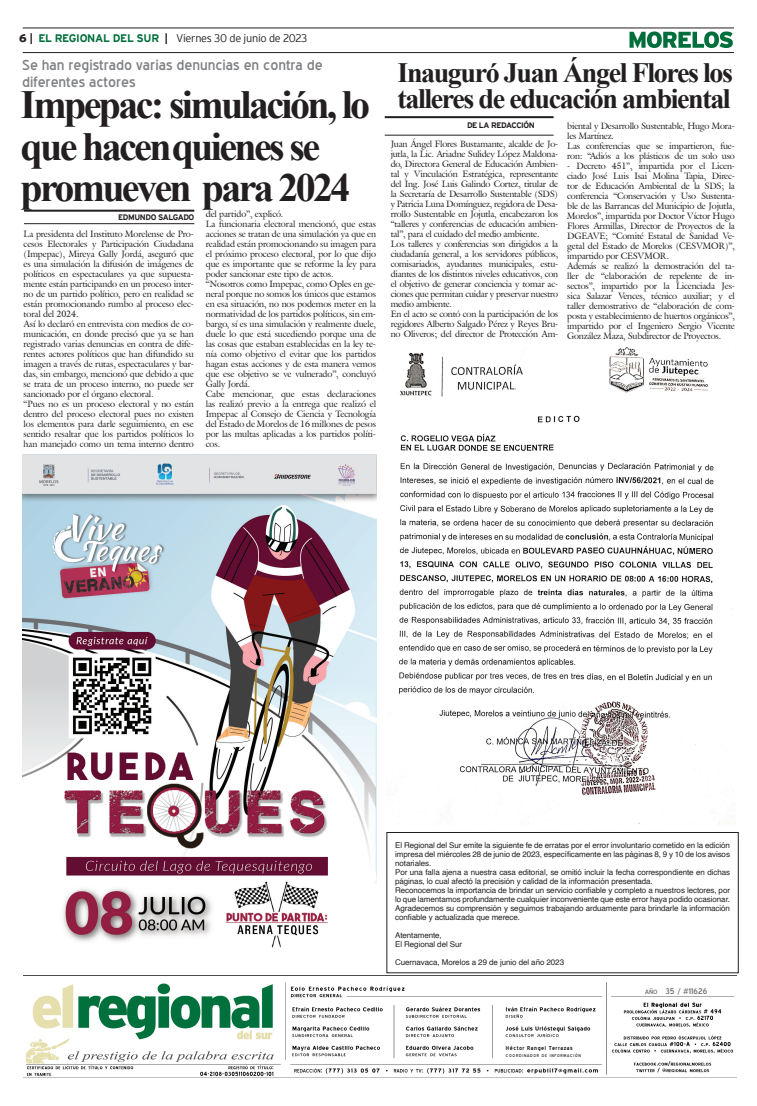
<style>
.page{position:relative;width:757px;height:1106px;background:#fff}
.page>*{position:absolute;margin:0;border:0;box-sizing:border-box;transform-origin:0 0}
.Cabeza_01{font:700 40px/41.5px "Times New Roman";letter-spacing:-.065em;color:#231f20}
.Cabeza_03{font:700 28px/26px "Times New Roman";letter-spacing:-.05em;color:#231f20}
.Balazo_01{font:14px/16.8px "Blue Highway";color:#808285;scale:1.05 1}
.t1{font:300 11px "Interstate";letter-spacing:-.025em;color:#231f20}
.t2{font:9px/10px "Galliard IT Cby BT";letter-spacing:-.02em;color:#231f20;text-align:justify}
.t3{font:8px/9px "Helvetica";letter-spacing:-.01em;color:#231f20}
.t4{font:700 8px "Interstate";letter-spacing:-.05em;color:#231f20}
.Sumario_Portada{font:8px "Blue Highway";color:#6c6d70;scale:1.1 1}
.t5{font:700 5.5px "Blue Highway";letter-spacing:.095em;color:#231f20}
.t6{font:4px "Blue Highway";letter-spacing:.18em;color:#231f20}
.s1{font-weight:900}
.s2{font-weight:700}
.s3{font-weight:700;color:#006f3c}
.s4{font-size:6px}
</style>
<div class="page">
<hr style="left:23px;top:28px;width:711px;height:1px;background:#231f20">
<hr style="left:23px;top:52px;width:711px;height:1px;background:#231f20">
<svg style="left:629px;top:31px;width:104px;height:17px"></svg>
<img style="left:24px;top:975px;width:712px;height:101px">
<img style="left:23px;top:455px;width:353px;height:493px">
<hr style="left:385px;top:116px;width:169px;height:2px;background:#231f20">
<hr style="left:385px;top:135px;width:169px;height:1px;background:#231f20">
<hr style="left:24px;top:210px;width:170px;height:2px;background:#231f20">
<hr style="left:24px;top:223px;width:170px;height:1px;background:#231f20">
<img style="left:398px;top:347px;width:335px;height:477px">
<div style="left:387px;top:832px;width:351px;height:141px;border:1px solid #231f20"></div>
<p class="t1" style="left:19px;top:32px;width:290px"><span class="s1">6</span> <span class="s2">|</span> <span class="s3">EL REGIONAL DEL SUR</span> <span class="s2">|</span> Viernes 30 de junio de 2023</p>
<p class="Balazo_01" style="left:22px;top:56px;width:288px">Se han registrado varias denuncias en contra de diferentes actores</p>
<p class="Cabeza_01" style="left:21px;top:83px;width:351px">Impepac: simulación, lo que hacenquienes se promueven para 2024</p>
<p class="t4" style="left:118px;top:213px;width:78px">EDMUNDO SALGADO</p>
<p class="t2" style="left:206px;top:208px;width:79px">del partido”, explicó.</p>
<p class="t2" style="left:206px;top:218px;width:172px">La funcionaria electoral mencionó, que estas acciones se tratan de una simulación ya que en realidad están promocionando su imagen para el próximo proceso electoral, por lo que dijo que es importante que se reforme la ley para poder sancionar este tipo de actos.</p>
<p class="t2" style="left:206px;top:278px;width:172px">“Nosotros como Impepac, como Oples en ge&shy;neral porque no somos los únicos que estamos en esa situación, no nos podemos meter en la normatividad de los partidos políticos, sin em&shy;bargo, sí es una simulación y realmente duele, duele lo que está sucediendo porque una de las cosas que estaban establecidas en la ley te&shy;nía como objetivo el evitar que los partidos hagan estas acciones y de esta manera vemos que ese objetivo se ve vulnerado”, concluyó Gally Jordá.</p>
<p class="t2" style="left:206px;top:388px;width:172px">Cabe mencionar, que estas declaraciones las realizó previo a la entrega que realizó el Impepac al Consejo de Ciencia y Tecnología del Estado de Morelos de 16 millones de pesos por las multas aplicadas a los partidos políti&shy;cos.</p>
<p class="t2" style="left:24px;top:228px;width:172px">La presidenta del Instituto Morelense de Pro&shy;cesos Electorales y Participación Ciudadana (Impepac), Mireya Gally Jordá, aseguró que es una simulación la difusión de imágenes de políticos en espectaculares ya que supuesta&shy;mente están participando en un proceso inter&shy;no de un partido político, pero en realidad se están promocionando rumbo al proceso elec&shy;toral del 2024.</p>
<p class="t2" style="left:24px;top:318px;width:172px">Así lo declaró en entrevista con medios de co&shy;municación, en donde precisó que ya se han registrado varias denuncias en contra de dife&shy;rentes actores políticos que han difundido su imagen a través de rutas, espectaculares y bar&shy;das, sin embargo, mencionó que debido a que se trata de un proceso interno, no puede ser sancionado por el órgano electoral.</p>
<p class="t2" style="left:24px;top:398px;width:172px">“Pues no es un proceso electoral y no están dentro del proceso electoral pues no existen los elementos para darle seguimiento, en ese sentido resaltar que los partidos políticos lo han manejado como un tema interno dentro</p>
<p class="Cabeza_03" style="left:397px;top:58px;width:337px">Inauguró Juan Ángel Flores los talleres de educación ambiental</p>
<p class="t4" style="left:467px;top:121px;width:69px">DE LA REDACCIÓN</p>
<p class="t2" style="left:567px;top:121px;width:169px;text-align:left">biental y Desarrollo Sustentable, Hugo Mora&shy;les Martínez.<br>Las conferencias que se impartieron, fue&shy;ron: “Adiós a los plásticos de un solo uso</p>
<p class="t2" style="left:567px;top:161px;width:169px;text-align:left">- Decreto 451”, impartida por el Licen&shy;ciado José Luis Isai Molina Tapia, Direc&shy;tor de Educación Ambiental de la SDS; la conferencia “Conservación y Uso Sustenta&shy;ble de las Barrancas del Municipio de Jojutla, Morelos”, impartida por Doctor Víctor Hugo Flores Armillas, Director de Proyectos de la DGEAVE; “Comité Estatal de Sanidad Ve&shy;getal del Estado de Morelos (CESVMOR)”, impartido por CESVMOR.<br>Además se realizó la demostración del ta&shy;ller de “elaboración de repelente de in&shy;sectos”, impartido por la Licenciada Jes&shy;sica Salazar Vences, técnico auxiliar; y el taller demostrativo de “elaboración de com&shy;posta y establecimiento de huertos orgánicos”, impartido por el Ingeniero Sergio Vicente González Maza, Subdirector de Proyectos.</p>
<p class="t2" style="left:391px;top:139px;width:169px;text-align:left">Juan Ángel Flores Bustamante, alcalde de Jo&shy;jutla, la Lic. Ariadne Sulidey López Maldona&shy;do, Directora General de Educación Ambien&shy;tal y Vinculación Estratégica, representante del Ing. José Luis Galindo Cortez, titular de la Secretaría de Desarrollo Sustentable (SDS) y Patricia Luna Domínguez, regidora de Desa&shy;rrollo Sustentable en Jojutla, encabezaron los “talleres y conferencias de educación ambien&shy;tal”, para el cuidado del medio ambiente.<br>Los talleres y conferencias son dirigidos a la ciudadanía general, a los servidores públicos, comisariados, ayudantes municipales, estu&shy;diantes de los distintos niveles educativos, con el objetivo de generar conciencia y tomar ac&shy;ciones que permitan cuidar y preservar nuestro medio ambiente.<br>En el acto se contó con la participación de los regidores Alberto Salgado Pérez y Reyes Bru&shy;no Oliveros; del director de Protección Am-</p>
<p class="t3" style="left:395px;top:841px;width:336px;text-align:justify">El Regional del Sur emite la siguiente fe de erratas por el error involuntario cometido en la edición impresa del miércoles 28 de junio de 2023, específicamente en las páginas 8, 9 y 10 de los avisos notariales.</p>
<p class="t3" style="left:395px;top:868px;width:336px">Por una falla ajena a nuestra casa editorial, se omitió incluir la fecha correspondiente en dichas páginas, lo cual afectó la precisión y calidad de la información presentada.</p>
<p class="t3" style="left:395px;top:886px;width:336px">Reconocemos la importancia de brindar un servicio confiable y completo a nuestros lectores, por lo que lamentamos profundamente cualquier inconveniente que este error haya podido ocasionar.</p>
<p class="t3" style="left:395px;top:904px;width:336px">Agradecemos su comprensión y seguimos trabajando arduamente para brindarle la información confiable y actualizada que merece.</p>
<p class="t3" style="left:395px;top:931px;width:48px">Atentamente,</p>
<p class="t3" style="left:395px;top:940px;width:69px">El Regional del Sur</p>
<p class="t3" style="left:395px;top:958px;width:170px">Cuernavaca, Morelos a 29 de junio del año 2023</p>
<p class="t5" style="left:506px;top:1044px;width:68px">Héctor Rangel Terrazas</p>
<p class="t6" style="left:506px;top:1052px;width:76px">COORDINADOR DE INFORMACIÓN</p>
<p class="Sumario_Portada" style="left:645px;top:986px;width:58px"><span class="s4">AÑO</span> 35 / #11626</p>
</div>
